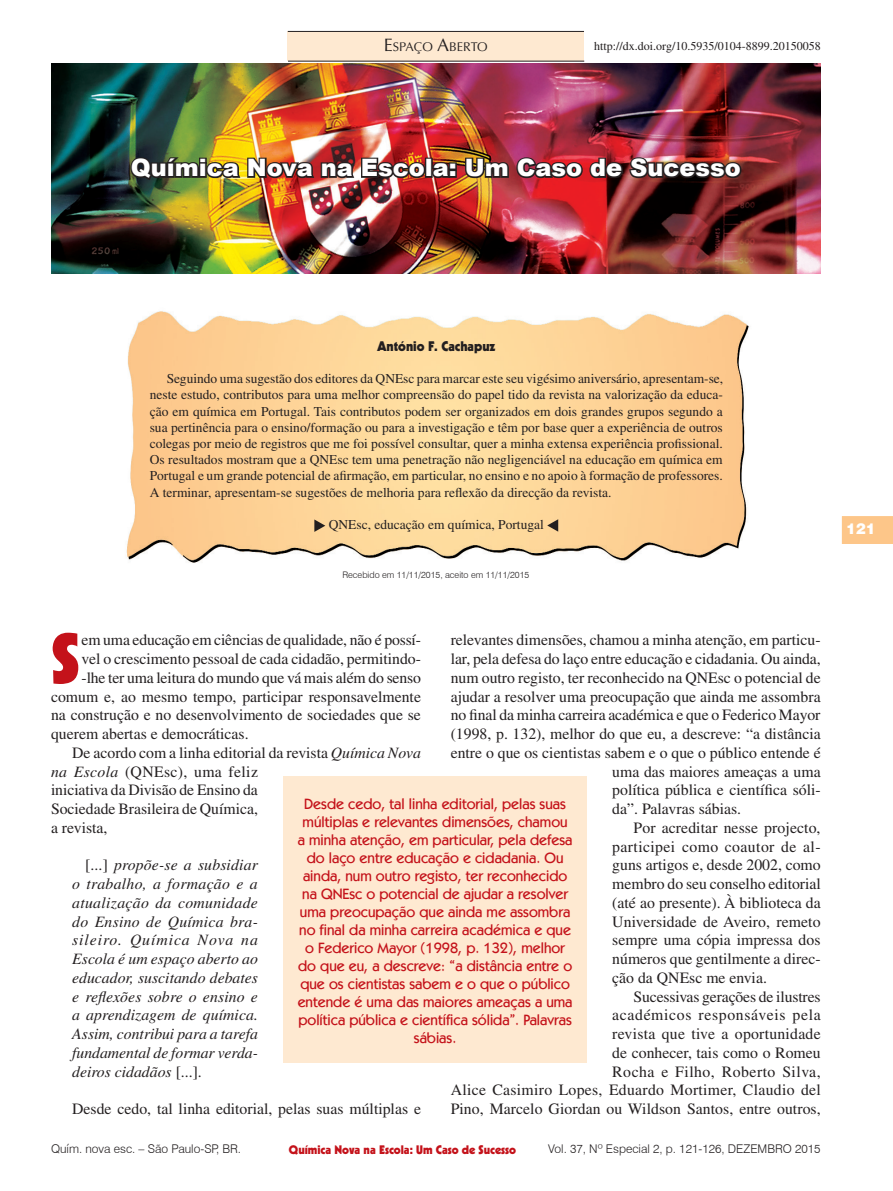
<style>
.page{position:relative;width:893px;height:1191px;background:#fff}
.page>*{position:absolute;margin:0;border:0;box-sizing:border-box;transform-origin:0 0}
.Normal_1º_Parágrafo{font:900 67.8px "Kabel";color:#c4121a}
.Título{font:900 24px "Arial";color:#fff}
.Normal_1º_Parágrafo-2{font:15.75px/18.8px "Times";color:#231f20}
.Citacao{font:italic 15.75px/18.8px "Times";color:#231f20;text-align:justify}
.Olho{font:500 15px/18px "Kabel IT Cby BT";color:#c4121a;text-align:center}
.t1{font:900 15px "Swiss 721 BT";color:#fff}
.Resumo{font:13.5px/16.2px "Times";color:#231f20;text-align:justify}
.Keywords{font:13.5px "Times";color:#231f20}
.Autores{font:900 13.5px "Kabel";color:#231f20}
.t2{font:12.6px "Optima";color:#231f20}
.t3{font:300 12px "Swiss 721 BT";color:#231f20}
.t4{font:12px "Times";color:#231f20}
.t5{font:900 12px "Kabel";color:#c4121a}
.Recebido{font:300 9px "Swiss 721 BT";color:#231f20}
.s1{font-size:18px}
.s2{font-style:italic}
.s3{font-style:normal}
</style>
<div class="page">
<svg style="left:842px;top:516px;width:51px;height:28px"></svg>
<img style="left:51px;top:64px;width:770px;height:210px">
<img style="left:126px;top:311px;width:623px;height:252px">
<div style="left:287px;top:31px;width:297px;height:30px;background:#fee9d1"></div>
<hr style="left:288px;top:61px;width:296px;height:1px;background:#231f20">
<hr style="left:288px;top:31px;width:296px;height:1px;background:#231f20">
<svg style="left:314px;top:519px;width:11px;height:13px"></svg>
<svg style="left:547px;top:519px;width:11px;height:12px"></svg>
<img style="left:129px;top:155px;width:329px;height:27px">
<img style="left:464px;top:155px;width:280px;height:25px">
<div style="left:283px;top:776px;width:304px;height:287px;background:#fee9d1"></div>
<p class="t2" style="left:384px;top:39px;width:105px"><span class="s1">E</span>SPAÇO <span class="s1">A</span>BERTO</p>
<p class="t4" style="left:594px;top:39px;width:228px">http://dx.doi.org/10.5935/0104-8899.20150058</p>
<p class="Título" style="left:131px;top:150px;width:611px">Química Nova na Escola: Um Caso de Sucesso</p>
<p class="Autores" style="left:377px;top:337px;width:120px">António F. Cachapuz</p>
<p class="Resumo" style="left:150px;top:370px;width:575px;text-indent:17px">Seguindo uma sugestão dos editores da QNEsc para marcar este seu vigésimo aniversário, apresentam-se, neste estudo, contributos para uma melhor compreensão do papel tido da revista na valorização da educa&shy;ção em química em Portugal. Tais contributos podem ser organizados em dois grandes grupos segundo a sua pertinência para o ensino/formação ou para a investigação e têm por base quer a experiência de outros colegas por meio de registros que me foi possível consultar, quer a minha extensa experiência profissional.<br>Os resultados mostram que a QNEsc tem uma penetração não negligenciável na educação em química em Portugal e um grande potencial de afirmação, em particular, no ensino e no apoio à formação de professores.<br>A terminar, apresentam-se sugestões de melhoria para reflexão da direcção da revista.</p>
<p class="Keywords" style="left:329px;top:517px;width:217px">QNEsc, educação em química, Portugal</p>
<p class="Recebido" style="left:342px;top:569px;width:188px">Recebido em 11/11/2015, aceito em 11/11/2015</p>
<p class="Normal_1º_Parágrafo" style="left:51px;top:615px;width:30px">S</p>
<p class="Normal_1º_Parágrafo-2" style="left:82px;top:630px;width:341px">em uma educação em ciências de qualidade, não é possí-</p>
<p class="Normal_1º_Parágrafo-2" style="left:451px;top:630px;width:371px">relevantes dimensões, chamou a minha atenção, em particu-</p>
<p class="Normal_1º_Parágrafo-2" style="left:451px;top:649px;width:371px">lar, pela defesa do laço entre educação e cidadania. Ou ainda,</p>
<p class="Normal_1º_Parágrafo-2" style="left:451px;top:668px;width:371px">num outro registo, ter reconhecido na QNEsc o potencial de</p>
<p class="Normal_1º_Parágrafo-2" style="left:451px;top:687px;width:371px">ajudar a resolver uma preocupação que ainda me assombra</p>
<p class="Normal_1º_Parágrafo-2" style="left:451px;top:705px;width:371px">no final da minha carreira académica e que o Federico Mayor</p>
<p class="Normal_1º_Parágrafo-2" style="left:451px;top:724px;width:371px">(1998, p. 132), melhor do que eu, a descreve: “a distância</p>
<p class="Normal_1º_Parágrafo-2" style="left:451px;top:743px;width:371px">entre o que os cientistas sabem e o que o público entende é</p>
<p class="Normal_1º_Parágrafo-2" style="left:612px;top:762px;width:210px">uma das maiores ameaças a uma</p>
<p class="Normal_1º_Parágrafo-2" style="left:612px;top:780px;width:210px">política pública e científica sóli-</p>
<p class="Normal_1º_Parágrafo-2" style="left:612px;top:799px;width:130px">da”. Palavras sábias.</p>
<p class="Normal_1º_Parágrafo-2" style="left:612px;top:818px;width:210px;text-align:justify;text-indent:21px">Por acreditar nesse projecto, participei como coautor de al&shy;guns artigos e, desde 2002, como membro do seu conselho editorial (até ao presente). À biblioteca da Universidade de Aveiro, remeto sempre uma cópia impressa dos números que gentilmente a direc&shy;ção da QNEsc me envia.</p>
<p class="Normal_1º_Parágrafo-2" style="left:451px;top:987px;width:372px;text-align:right">Sucessivas gerações de ilustres<br>académicos responsáveis pela<br>revista que tive a oportunidade<br>de conhecer, tais como o Romeu<br>Rocha e Filho, Roberto Silva,<br>Alice Casimiro Lopes, Eduardo Mortimer, Claudio del Pino, Marcelo Giordan ou Wildson Santos, entre outros,</p>
<p class="Normal_1º_Parágrafo-2" style="left:82px;top:649px;width:341px">vel o crescimento pessoal de cada cidadão, permitindo-</p>
<p class="Normal_1º_Parágrafo-2" style="left:82px;top:668px;width:341px">-lhe ter uma leitura do mundo que vá mais além do senso</p>
<p class="Normal_1º_Parágrafo-2" style="left:51px;top:687px;width:371px">comum e, ao mesmo tempo, participar responsavelmente</p>
<p class="Normal_1º_Parágrafo-2" style="left:51px;top:705px;width:371px">na construção e no desenvolvimento de sociedades que se</p>
<p class="Normal_1º_Parágrafo-2" style="left:51px;top:724px;width:199px">querem abertas e democráticas.</p>
<p class="Normal_1º_Parágrafo-2" style="left:51px;top:743px;width:371px;text-indent:21px">De acordo com a linha editorial da revista <span class="s2">Química Nova na Escola</span> (QNEsc), uma feliz<br>iniciativa da Divisão de Ensino da<br>Sociedade Brasileira de Química,<br>a revista,</p>
<p class="Citacao" style="left:72px;top:855px;width:187px;text-indent:13px"><span class="s3">[...]</span> propõe-se a subsidiar o trabalho, a formação e a atualização da comunidade do Ensino de Química bra&shy;sileiro. Química Nova na Escola é um espaço aberto ao educador, suscitando debates e reflexões sobre o ensino e a aprendizagem de química.<br>Assim, contribui para a tarefa fundamental de formar verda&shy;deiros cidadãos <span class="s3">[...].</span></p>
<p class="Normal_1º_Parágrafo-2" style="left:72px;top:1099px;width:350px">Desde cedo, tal linha editorial, pelas suas múltiplas e</p>
<p class="Olho" style="left:298px;top:794px;width:276px">Desde cedo, tal linha editorial, pelas suas múltiplas e relevantes dimensões, chamou a minha atenção, em particular, pela defesa do laço entre educação e cidadania. Ou ainda, num outro registo, ter reconhecido na QNEsc o potencial de ajudar a resolver uma preocupação que ainda me assombra no final da minha carreira académica e que o Federico Mayor (1998, p. 132), melhor do que eu, a descreve: “a distância entre o que os cientistas sabem e o que o público entende é uma das maiores ameaças a uma política pública e científica sólida”. Palavras sábias.</p>
<p class="t3" style="left:51px;top:1141px;width:192px">Quím. nova esc. – São Paulo-SP, BR.</p>
<p class="t3" style="left:548px;top:1141px;width:274px">Vol. 37, Nº Especial 2, p. 121-126, DEZEMBRO 2015</p>
<p class="t5" style="left:289px;top:1141px;width:229px">Química Nova na Escola: Um Caso de Sucesso</p>
<p class="t1" style="left:846px;top:519px;width:31px">121</p>
</div>
